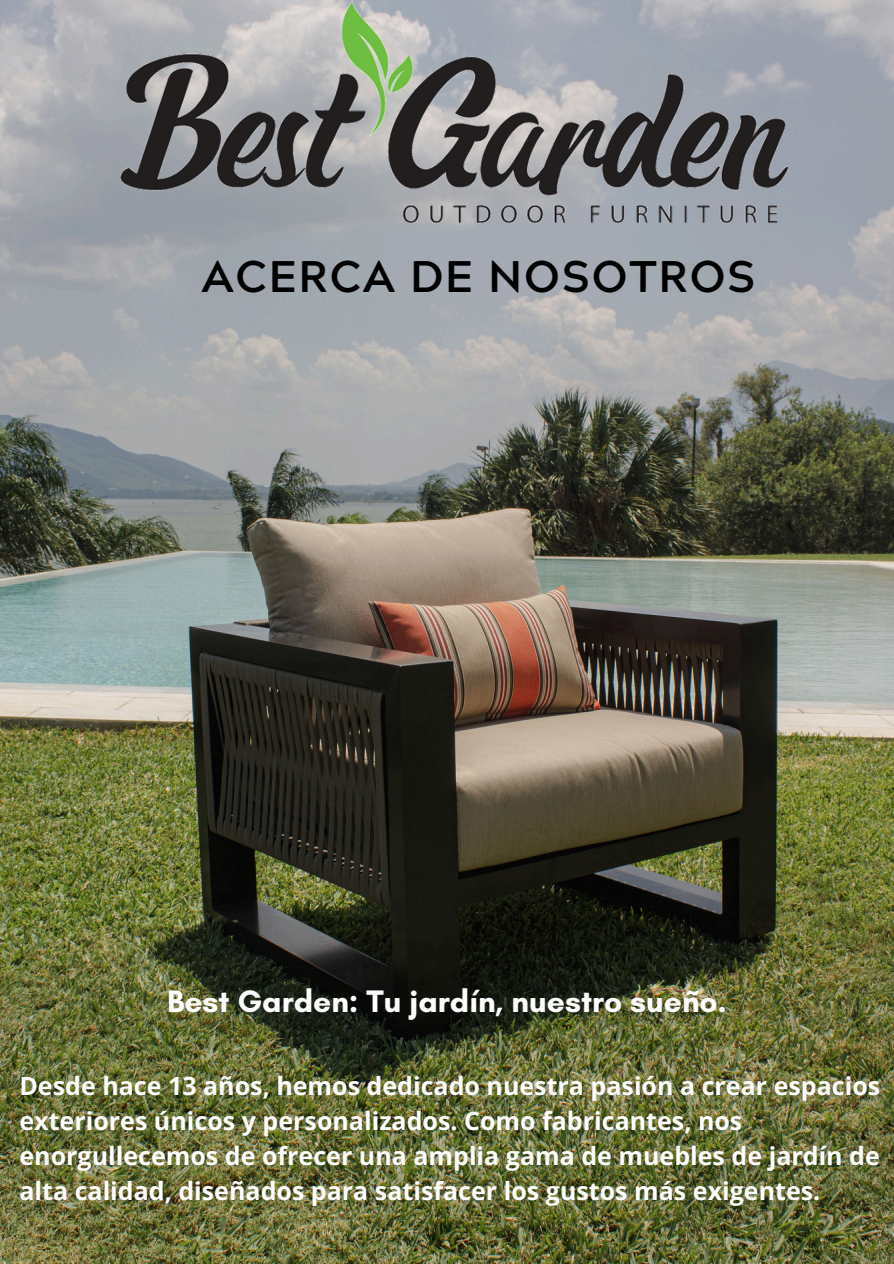
<style>
.page{position:relative;width:894px;height:1264px;background:#fff}
.page>*{position:absolute;margin:0;border:0;box-sizing:border-box;transform-origin:0 0}
.t1{font:700 44.1px "Acherus Grotesque";letter-spacing:.04em;color:#000}
.t2{font:700 31.65px "Glacial Indifference";color:#fdfdfd}
.t3{font:700 25.05px/34.8px "Open Sans";color:#fdfdfd}
</style>
<div class="page">
<img style="left:0;top:0;width:893px;height:1263px">
<img style="left:102px;top:0;width:715px;height:258px">
<p class="t1" style="left:201px;top:259px;width:555px">ACERCA DE NOSOTROS</p>
<h1 class="t2" style="left:167px;top:981px;width:561px">Best Garden: Tu jardín, nuestro sueño.</h1>
<h2 class="t3" style="left:19px;top:1068px;width:862px">Desde hace 13 años, hemos dedicado nuestra pasión a crear espacios exteriores únicos y personalizados. Como fabricantes, nos enorgullecemos de ofrecer una amplia gama de muebles de jardín de alta calidad, diseñados para satisfacer los gustos más exigentes.</h2>
</div>
